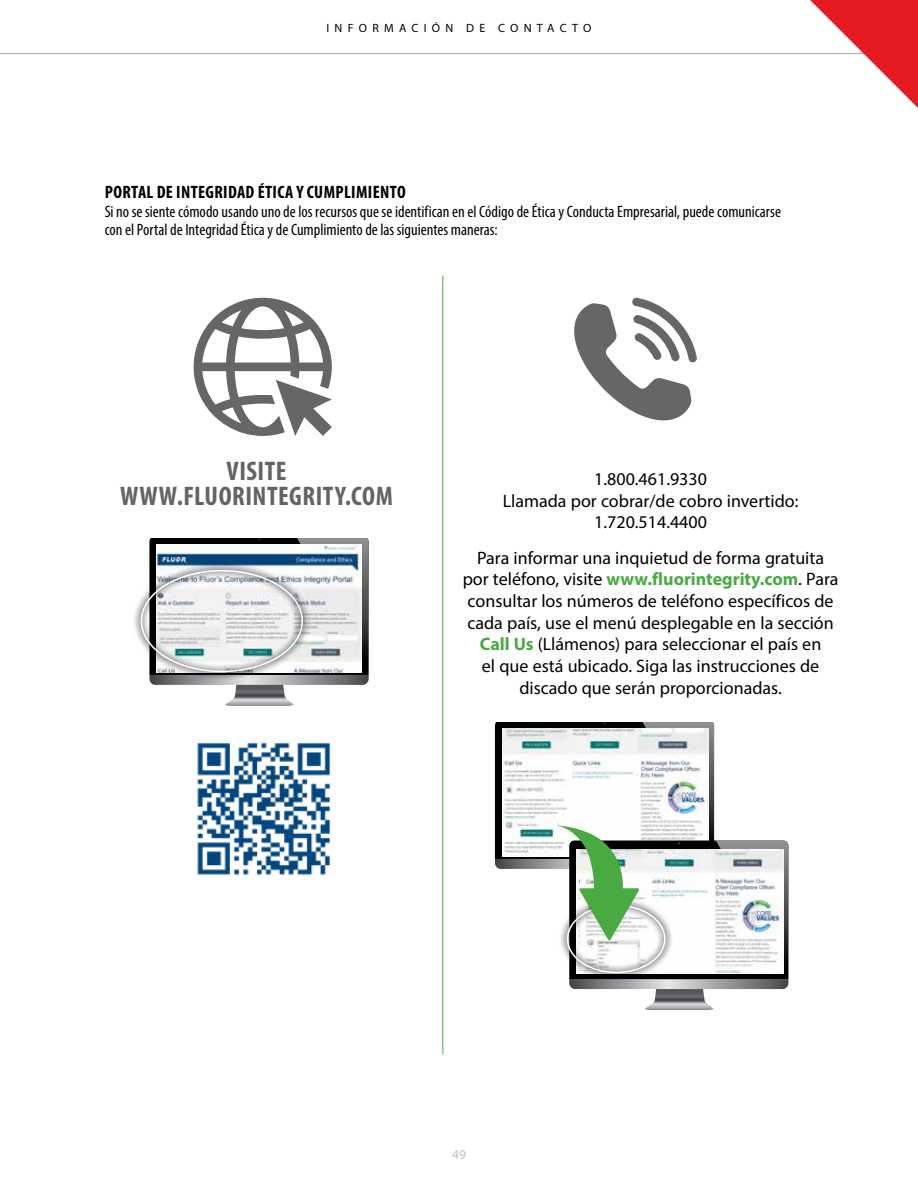
<style>
.page{position:relative;width:918px;height:1188px;background:#fff}
.page>*{position:absolute;margin:0;border:0;box-sizing:border-box;transform-origin:0 0}
.t1{font:700 condensed 27px/25.5px "Myriad Pro";letter-spacing:.02em;color:#636466;text-align:center}
.t2{font:18px/21.8px "Myriad Pro";color:#000;text-align:center}
.t3{font:700 condensed 18px "Myriad Pro";letter-spacing:.02em;color:#000}
.t4{font:condensed 16.5px/18.8px "Myriad Pro";color:#000}
.t5{font:13.5px "Myriad Pro";color:#bcbec0}
.t6{font:12px "Myriad Pro";letter-spacing:.44em;color:#000}
.s1{font-weight:700;color:#49aa42}
</style>
<div class="page">
<hr style="left:0;top:53px;width:865px;height:1px;background:#a7a9ac">
<svg style="left:810px;top:0;width:108px;height:108px"></svg>
<hr style="left:442px;top:276px;width:1px;height:778px;background:#49aa42">
<svg style="left:194px;top:298px;width:138px;height:138px"></svg>
<svg style="left:574px;top:297px;width:123px;height:124px"></svg>
<svg style="left:149px;top:538px;width:220px;height:168px"></svg>
<img style="left:197px;top:742px;width:133px;height:133px">
<img style="left:157px;top:545px;width:205px;height:127px">
<div style="left:133px;top:562px;width:178px;height:118px;background:#000;opacity:.75"></div>
<div style="left:141px;top:570px;width:162px;height:102px;border:2px solid #fff;border-radius:50%"></div>
<svg style="left:495px;top:722px;width:293px;height:288px"></svg>
<p class="t6" style="left:327px;top:20px;width:266px">INFORMACIÓN DE CONTACTO</p>
<p class="t3" style="left:105px;top:181px;width:302px">PORTAL DE INTEGRIDAD ÉTICA Y CUMPLIMIENTO</p>
<p class="t4" style="left:105px;top:202px;width:678px">Si no se siente cómodo usando uno de los recursos que se identifican en el Código de Ética y Conducta Empresarial, puede comunicarse con el Portal de Integridad Ética y de Cumplimiento de las siguientes maneras:</p>
<h1 class="t1" style="left:120px;top:457px;width:274px">VISITE<br>WWW.FLUORINTEGRITY.COM</h1>
<p class="t2" style="left:503px;top:468px;width:297px">1.800.461.9330<br>Llamada por cobrar/de cobro invertido:<br>1.720.514.4400</p>
<p class="t2" style="left:463px;top:546px;width:377px">Para informar una inquietud de forma gratuita por teléfono, visite <span class="s1">www.fluorintegrity.com</span>. Para consultar los números de teléfono específicos de cada país, use el menú desplegable en la sección <span class="s1">Call Us</span> (Llámenos) para seleccionar el país en<br>el que está ubicado. Siga las instrucciones de discado que serán proporcionadas.</p>
<p class="t5" style="left:452px;top:1146px;width:15px">49</p>
</div>
